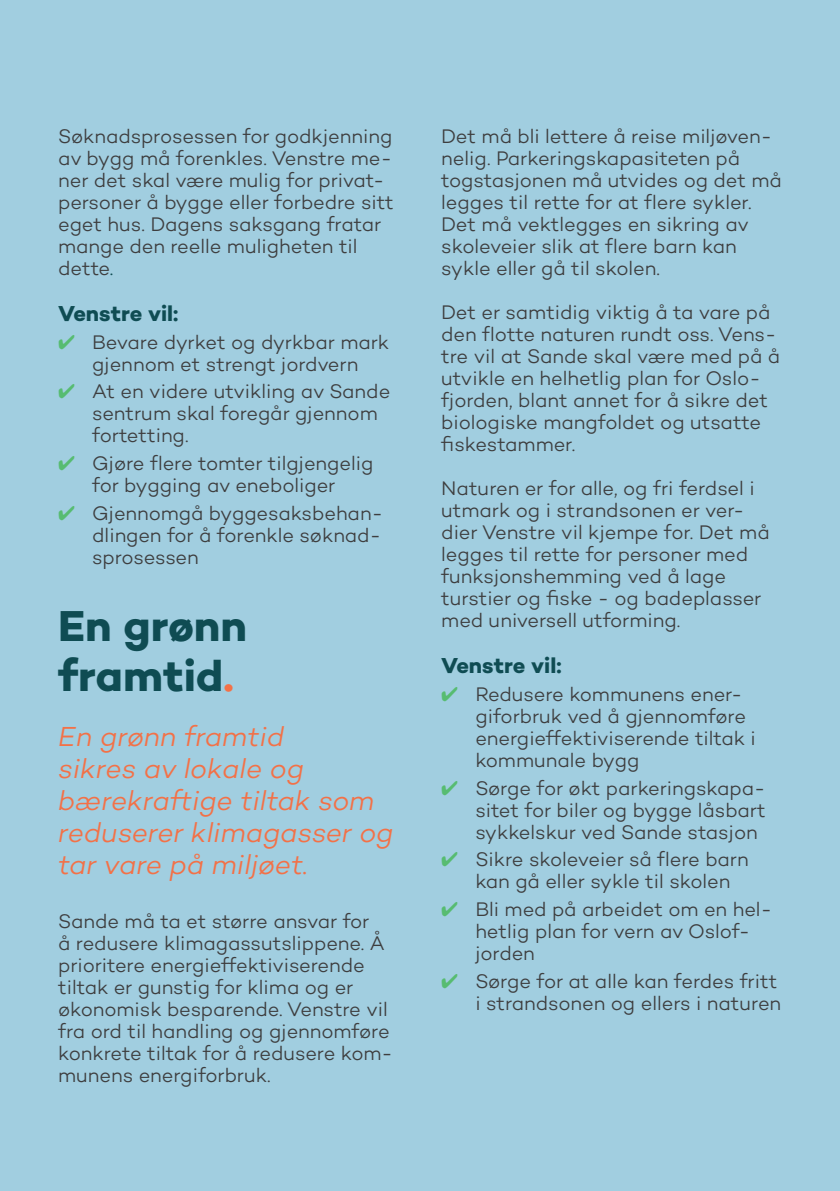
<style>
.page{position:relative;width:840px;height:1191px;background:#fff}
.page>*{position:absolute;margin:0;border:0;box-sizing:border-box;transform-origin:0 0}
.Overskrift_liten{font:700 44px/50px "Campton";color:#0f4c53}
.Ingress_O{font:italic 300 28px/32px "Campton";letter-spacing:-.005em;color:#f37147}
.Underoverskrift_2{font:700 22px "Campton";color:#0f4c53}
.Brodtekst{font:300 20px/22px "Campton";letter-spacing:-.005em;color:#3e3e3f}
.Kulepunkt{font:300 20px/22px "Campton";letter-spacing:-.005em;color:#3e3e3f}
.s1{color:#0f4c53}
.s2{color:#57bc71}
.s3{color:#f37147}
</style>
<div class="page">
<div style="left:0;top:0;width:839px;height:1191px;background:#a1cee0"></div>
<p class="Brodtekst" style="left:58px;top:125px;width:337px">Søknadsprosessen for godkjenning av bygg må forenkles. Venstre me&shy;ner det skal være mulig for privat&shy;personer å bygge eller forbedre sitt eget hus. Dagens saksgang fratar mange den reelle muligheten til dette<span class="s1">.</span></p>
<p class="Underoverskrift_2" style="left:58px;top:299px;width:122px">Venstre vil:</p>
<p class="Kulepunkt" style="left:58px;top:330px;width:332px;text-align:center"><span class="s2">✔</span> Bevare dyrket og dyrkbar mark gjennom et strengt jordvern</p>
<p class="Kulepunkt" style="left:92px;top:380px;width:299px;text-indent:-34px"><span class="s2">✔</span> At en videre utvikling av Sande sentrum skal foregår gjennom fortetting.</p>
<p class="Kulepunkt" style="left:58px;top:452px;width:316px;text-align:center"><span class="s2">✔</span> Gjøre flere tomter tilgjengelig for bygging av eneboliger</p>
<p class="Kulepunkt" style="left:92px;top:501px;width:292px;text-align:justify;text-indent:-34px"><span class="s2">✔</span> Gjennomgå byggesaksbehan&shy;dlingen for å forenkle søknad&shy;sprosessen</p>
<p class="Overskrift_liten" style="left:58px;top:601px;width:190px">En grønn framtid<span class="s3">.</span></p>
<p class="Ingress_O" style="left:58px;top:719px;width:336px">En grønn framtid<br>sikres av lokale og bærekraftige tiltak som reduserer klimagasser og tar vare på miljøet.</p>
<p class="Brodtekst" style="left:58px;top:909px;width:336px">Sande må ta et større ansvar for<br>å redusere klimagassutslippene. Å prioritere energieffektiviserende tiltak er gunstig for klima og er økonomisk besparende. Venstre vil fra ord til handling og gjennomføre konkrete tiltak for å redusere kom&shy;munens energiforbruk.</p>
<p class="Brodtekst" style="left:441px;top:125px;width:342px">Det må bli lettere å reise miljøven&shy;nelig. Parkeringskapasiteten på togstasjonen må utvides og det må legges til rette for at flere sykler.<br>Det må vektlegges en sikring av skoleveier slik at flere barn kan sykle eller gå til skolen.</p>
<p class="Brodtekst" style="left:441px;top:301px;width:340px">Det er samtidig viktig å ta vare på den flotte naturen rundt oss. Vens&shy;tre vil at Sande skal være med på å utvikle en helhetlig plan for Oslo&shy;fjorden, blant annet for å sikre det biologiske mangfoldet og utsatte fiskestammer.</p>
<p class="Brodtekst" style="left:441px;top:477px;width:330px">Naturen er for alle, og fri ferdsel i utmark og i strandsonen er ver&shy;dier Venstre vil kjempe for. Det må legges til rette for personer med funksjonshemming ved å lage turstier og fiske - og badeplasser med universell utforming.</p>
<p class="Underoverskrift_2" style="left:441px;top:651px;width:122px">Venstre vil:</p>
<p class="Kulepunkt" style="left:475px;top:682px;width:282px;text-indent:-34px"><span class="s2">✔</span> Redusere kommunens ener&shy;giforbruk ved å gjennomføre energieffektiviserende tiltak i kommunale bygg</p>
<p class="Kulepunkt" style="left:475px;top:776px;width:292px;text-align:justify;text-indent:-34px"><span class="s2">✔</span> Sørge for økt parkeringskapa&shy;sitet for biler og bygge låsbart sykkelskur ved Sande stasjon</p>
<p class="Kulepunkt" style="left:475px;top:848px;width:275px;text-indent:-34px"><span class="s2">✔</span> Sikre skoleveier så flere barn kan gå eller sykle til skolen</p>
<p class="Kulepunkt" style="left:475px;top:897px;width:298px;text-indent:-34px"><span class="s2">✔</span> Bli med på arbeidet om en hel&shy;hetlig plan for vern av Oslof&shy;jorden</p>
<p class="Kulepunkt" style="left:441px;top:969px;width:341px;text-align:right"><span class="s2">✔</span> Sørge for at alle kan ferdes fritt i strandsonen og ellers i naturen</p>
</div>
